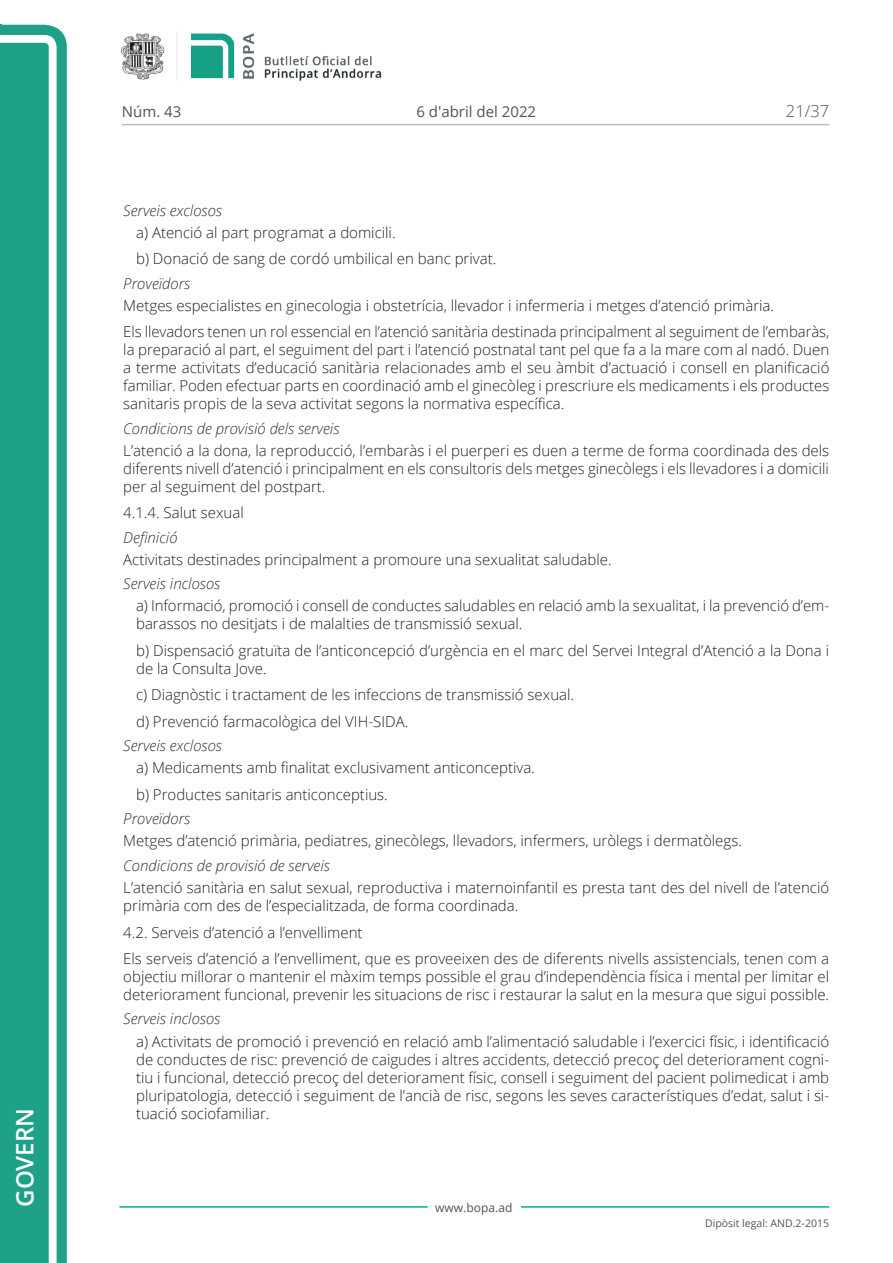
<style>
.page{position:relative;width:893px;height:1263px;background:#fff}
.page>*{position:absolute;margin:0;border:0;box-sizing:border-box;transform-origin:0 0}
.t1{font:600 24px "Open Sans";color:#fff}
.t2{font:300 16.5px "Open Sans";color:#545454}
.Body_text{font:300 15px/18px "Open Sans";color:#231f20;text-align:justify}
.Body_text_i{font:300 15px/18px "Open Sans";color:#231f20}
.Titol_8{font:italic 300 15px "Open Sans";color:#303030}
.t3{font:15px "Open Sans";color:#545454}
.t4{font:12px "Open Sans";color:#545454}
.t5{font:10.5px "Open Sans";color:#545454}
</style>
<div class="page">
<svg style="left:0;top:25px;width:67px;height:1238px;fill:#1ea187"></svg>
<div style="left:0;top:43px;width:49px;height:1220px;background:#1ea187"></div>
<img style="left:122px;top:32px;width:260px;height:49px">
<hr style="left:119px;top:1206px;width:309px;height:2px;background:#00ae91">
<hr style="left:521px;top:1206px;width:308px;height:2px;background:#00ae91">
<hr style="left:122px;top:124px;width:707px;height:1px;background:#bcbdc0">
<h1 class="t1" style="left:8px;top:1207px;width:100px;rotate:-90deg">Govern</h1>
<p class="t3" style="left:122px;top:102px;width:61px">Núm. 43</p>
<p class="t3" style="left:416px;top:102px;width:121px">6 d'abril del 2022</p>
<p class="t2" style="left:786px;top:100px;width:45px">21/37</p>
<p class="Titol_8" style="left:123px;top:200px;width:100px">Serveis exclosos</p>
<p class="Body_text_i" style="left:136px;top:223px;width:261px">a) Atenció al part programat a domicili.</p>
<p class="Body_text_i" style="left:136px;top:249px;width:362px">b) Donació de sang de cordó umbilical en banc privat.</p>
<p class="Titol_8" style="left:123px;top:273px;width:69px">Proveïdors</p>
<p class="Body_text" style="left:123px;top:296px;width:652px">Metges especialistes en ginecologia i obstetrícia, llevador i infermeria i metges d’atenció primària.</p>
<p class="Body_text" style="left:123px;top:322px;width:708px">Els llevadors tenen un rol essencial en l’atenció sanitària destinada principalment al seguiment de l’embaràs, la preparació al part, el seguiment del part i l’atenció postnatal tant pel que fa a la mare com al nadó. Duen a terme activitats d’educació sanitària relacionades amb el seu àmbit d’actuació i consell en planificació familiar. Poden efectuar parts en coordinació amb el ginecòleg i prescriure els medicaments i els productes sanitaris propis de la seva activitat segons la normativa específica.</p>
<p class="Titol_8" style="left:123px;top:418px;width:218px">Condicions de provisió dels serveis</p>
<p class="Body_text" style="left:123px;top:441px;width:707px">L’atenció a la dona, la reproducció, l’embaràs i el puerperi es duen a terme de forma coordinada des dels diferents nivell d’atenció i principalment en els consultoris dels metges ginecòlegs i els llevadores i a domicili per al seguiment del postpart.</p>
<p class="Body_text" style="left:123px;top:504px;width:122px">4.1.4. Salut sexual</p>
<p class="Titol_8" style="left:123px;top:527px;width:56px">Definició</p>
<p class="Body_text" style="left:123px;top:550px;width:490px">Activitats destinades principalment a promoure una sexualitat saludable.</p>
<p class="Titol_8" style="left:123px;top:573px;width:98px">Serveis inclosos</p>
<p class="Body_text_i" style="left:136px;top:597px;width:695px">a) Informació, promoció i consell de conductes saludables en relació amb la sexualitat, i la prevenció d’em&shy;barassos no desitjats i de malalties de transmissió sexual.</p>
<p class="Body_text_i" style="left:136px;top:641px;width:695px">b) Dispensació gratuïta de l’anticoncepció d’urgència en el marc del Servei Integral d’Atenció a la Dona i de la Consulta Jove.</p>
<p class="Body_text_i" style="left:136px;top:686px;width:439px">c) Diagnòstic i tractament de les infeccions de transmissió sexual.</p>
<p class="Body_text_i" style="left:136px;top:712px;width:274px">d) Prevenció farmacològica del VIH-SIDA.</p>
<p class="Titol_8" style="left:123px;top:735px;width:100px">Serveis exclosos</p>
<p class="Body_text_i" style="left:136px;top:759px;width:400px">a) Medicaments amb finalitat exclusivament anticonceptiva.</p>
<p class="Body_text_i" style="left:136px;top:785px;width:253px">b) Productes sanitaris anticonceptius.</p>
<p class="Titol_8" style="left:123px;top:808px;width:69px">Proveïdors</p>
<p class="Body_text" style="left:123px;top:832px;width:620px">Metges d’atenció primària, pediatres, ginecòlegs, llevadors, infermers, uròlegs i dermatòlegs.</p>
<p class="Titol_8" style="left:123px;top:855px;width:208px">Condicions de provisió de serveis</p>
<p class="Body_text" style="left:123px;top:878px;width:707px">L’atenció sanitària en salut sexual, reproductiva i maternoinfantil es presta tant des del nivell de l’atenció primària com des de l’especialitzada, de forma coordinada.</p>
<p class="Body_text" style="left:123px;top:923px;width:241px">4.2. Serveis d’atenció a l’envelliment</p>
<p class="Body_text" style="left:123px;top:949px;width:707px">Els serveis d’atenció a l’envelliment, que es proveeixen des de diferents nivells assistencials, tenen com a objectiu millorar o mantenir el màxim temps possible el grau d’independència física i mental per limitar el deteriorament funcional, prevenir les situacions de risc i restaurar la salut en la mesura que sigui possible.</p>
<p class="Titol_8" style="left:123px;top:1008px;width:98px">Serveis inclosos</p>
<p class="Body_text_i" style="left:136px;top:1032px;width:695px;text-align:justify">a) Activitats de promoció i prevenció en relació amb l’alimentació saludable i l’exercici físic, i identificació de conductes de risc: prevenció de caigudes i altres accidents, detecció precoç del deteriorament cogni&shy;tiu i funcional, detecció precoç del deteriorament físic, consell i seguiment del pacient polimedicat i amb pluripatologia, detecció i seguiment de l’ancià de risc, segons les seves característiques d’edat, salut i si&shy;tuació sociofamiliar.</p>
<p class="t4" style="left:435px;top:1199px;width:79px">www.bopa.ad</p>
<p class="t5" style="left:705px;top:1216px;width:125px">Dipòsit legal: AND.2-2015</p>
</div>
